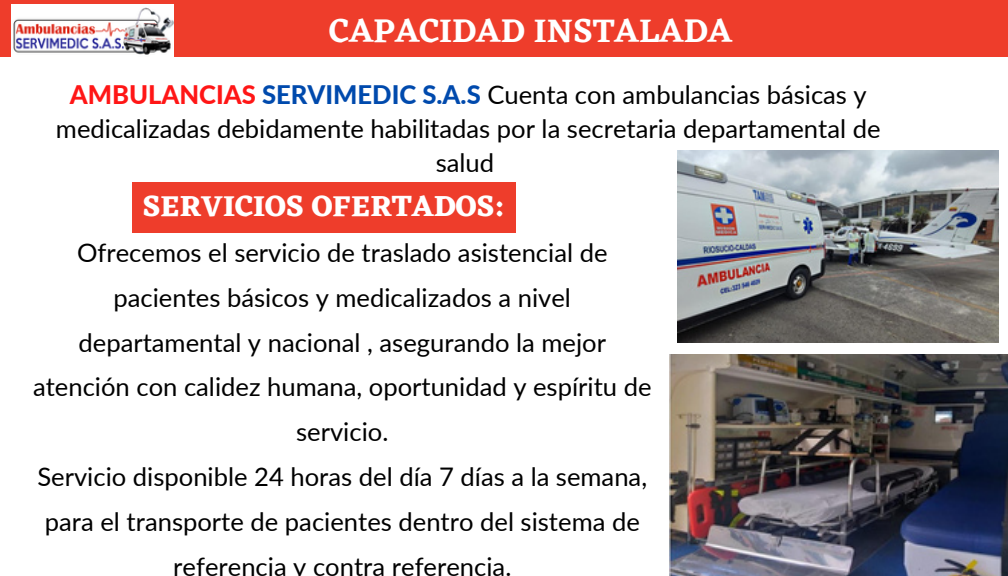
<style>
.page{position:relative;width:1008px;height:576px;background:#fff}
.page>*{position:absolute;margin:0;border:0;box-sizing:border-box;transform-origin:0 0}
.t1{font:600 34px "Eczar";color:#fff}
.t2{font:700 30px "Eczar";color:#fff}
.t3{font:25.6px/44.8px "Lato";color:#000;text-align:center}
.s1{font-weight:800;color:#ff1616}
.s2{font-weight:800;color:#004aad}
</style>
<div class="page">
<div style="left:0;top:0;width:1008px;height:57px;background:#ee3d2b"></div>
<img style="left:11px;top:4px;width:162px;height:53px">
<div style="left:132px;top:182px;width:384px;height:51px;background:#ee3d2b"></div>
<img style="left:677px;top:150px;width:321px;height:192px">
<img style="left:670px;top:355px;width:338px;height:221px">
<h1 class="t1" style="left:329px;top:10px;width:404px">CAPACIDAD INSTALADA</h1>
<p class="t3" style="left:56px;top:77px;width:826px;line-height:34px"><span class="s1">AMBULANCIAS</span> <span class="s2">SERVIMEDIC S.A.S</span> Cuenta con ambulancias básicas y medicalizadas debidamente habilitadas por la secretaria departamental de salud</p>
<p class="t2" style="left:142px;top:188px;width:364px">SERVICIOS OFERTADOS:</p>
<p class="t3" style="left:33px;top:230px;width:620px">Ofrecemos el servicio de traslado asistencial de pacientes básicos y medicalizados a nivel departamental y nacional , asegurando la mejor atención con calidez humana, oportunidad y espíritu de servicio.<br>Servicio disponible 24 horas del día 7 días a la semana, para el transporte de pacientes dentro del sistema de referencia y contra referencia.</p>
</div>
